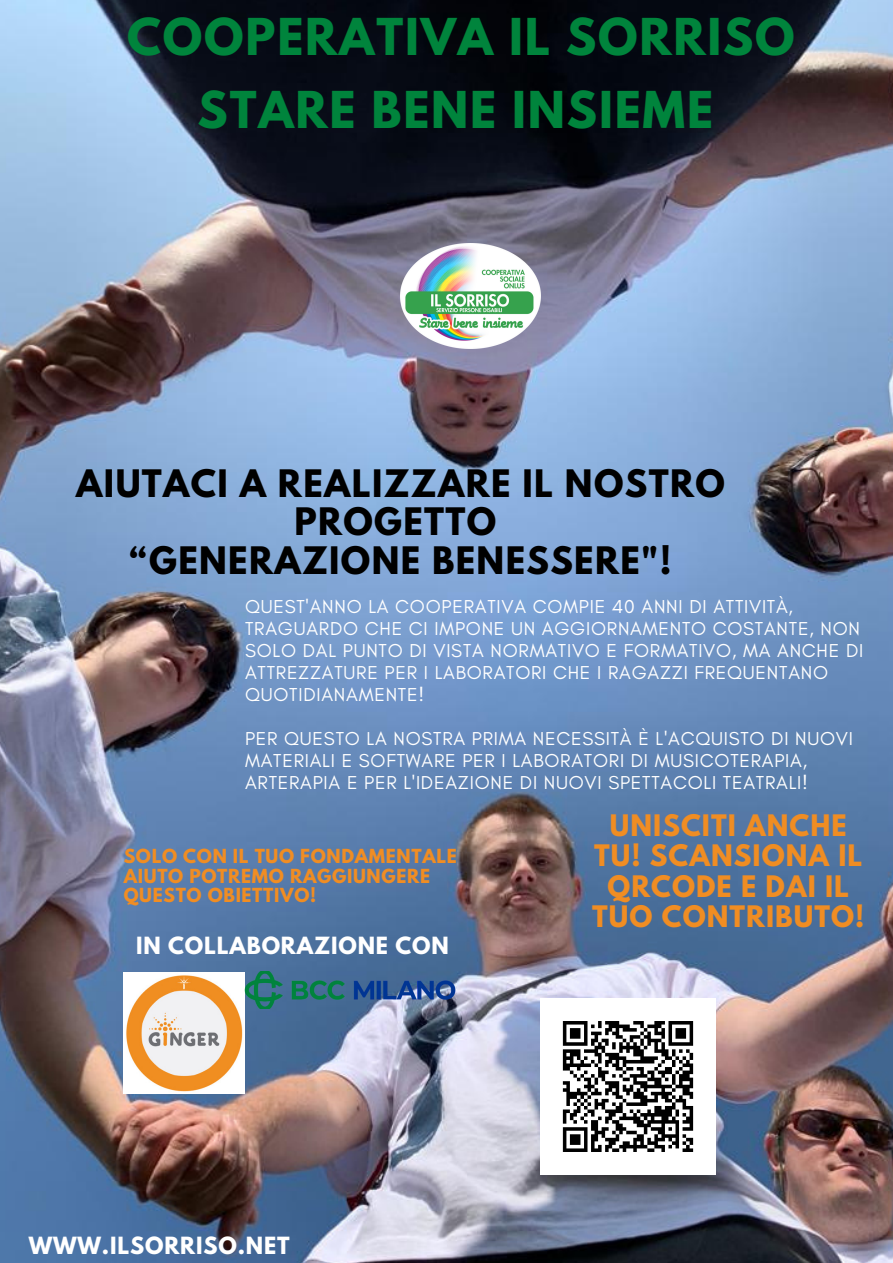
<style>
.page{position:relative;width:893px;height:1263px;background:#fff}
.page>*{position:absolute;margin:0;border:0;box-sizing:border-box;transform-origin:0 0}
.t1{font:700 45px "League Spartan";letter-spacing:.04em;color:#00843c}
.t2{font:700 33.53px/38.8px "League Spartan";letter-spacing:.04em;color:#000;text-align:center}
.t3{font:700 26.25px/30.4px "League Spartan";letter-spacing:.04em;color:#f08d23;text-align:center}
.t4{font:700 21px "League Spartan";letter-spacing:.04em;color:#fff}
.t5{font:19.05px/22px "Glacial Indifference";letter-spacing:.04em;color:#fff}
.t6{font:700 17.17px/19.7px "League Spartan";letter-spacing:.04em;color:#f08d23}
</style>
<div class="page">
<img style="left:0;top:0;width:893px;height:1263px">
<img style="left:124px;top:972px;width:121px;height:121px">
<img style="left:245px;top:972px;width:210px;height:36px">
<img style="left:400px;top:244px;width:140px;height:104px">
<img style="left:540px;top:999px;width:175px;height:175px">
<h1 class="t1" style="left:127px;top:15px;width:669px">COOPERATIVA IL SORRISO</h1>
<h1 class="t1" style="left:198px;top:88px;width:517px">STARE BENE INSIEME</h1>
<h2 class="t2" style="left:76px;top:468px;width:650px">AIUTACI A REALIZZARE IL NOSTRO<br>PROGETTO<br>“GENERAZIONE BENESSERE"!</h2>
<p class="t5" style="left:245px;top:596px;width:620px">QUEST'ANNO LA COOPERATIVA COMPIE 40 ANNI DI ATTIVITÀ, TRAGUARDO CHE CI IMPONE UN AGGIORNAMENTO COSTANTE, NON SOLO DAL PUNTO DI VISTA NORMATIVO E FORMATIVO, MA ANCHE DI ATTREZZATURE PER I LABORATORI CHE I RAGAZZI FREQUENTANO QUOTIDIANAMENTE!</p>
<p class="t5" style="left:245px;top:727px;width:609px">PER QUESTO LA NOSTRA PRIMA NECESSITÀ È L'ACQUISTO DI NUOVI<br>MATERIALI E SOFTWARE PER I LABORATORI DI MUSICOTERAPIA,<br>ARTERAPIA E PER L'IDEAZIONE DI NUOVI SPETTACOLI TEATRALI!</p>
<p class="t6" style="left:124px;top:848px;width:335px">SOLO CON IL TUO FONDAMENTALE<br>AIUTO POTREMO RAGGIUNGERE<br>QUESTO OBIETTIVO!</p>
<p class="t4" style="left:136px;top:935px;width:314px">IN COLLABORAZIONE CON</p>
<p class="t4" style="left:29px;top:1235px;width:262px">WWW.ILSORRISO.NET</p>
<h3 class="t3" style="left:592px;top:813px;width:273px">UNISCITI ANCHE<br>TU! SCANSIONA IL<br>QRCODE E DAI IL<br>TUO CONTRIBUTO!</h3>
</div>
